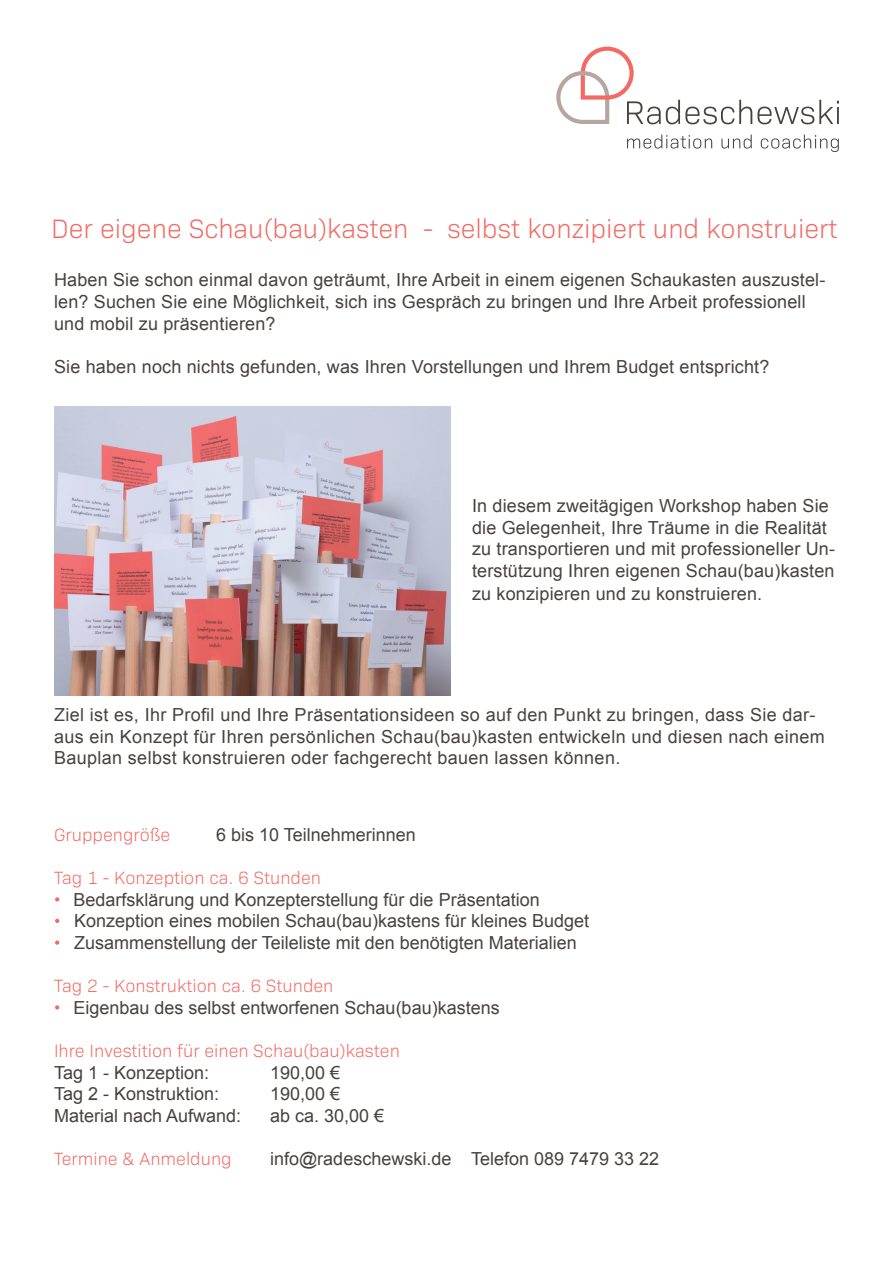
<style>
.page{position:relative;width:893px;height:1263px;background:#fff}
.page>*{position:absolute;margin:0;border:0;box-sizing:border-box;transform-origin:0 0}
.t1{font:300 27px "Bio Sans";color:#f26a63}
.t2{font:18px/21.6px "Arial";letter-spacing:.01em;color:#47423e}
.t3{font:300 18px "Bio Sans";color:#f26a63}
</style>
<div class="page">
<svg style="left:627px;top:135px;width:212px;height:17px"></svg>
<svg style="left:556px;top:47px;width:283px;height:77px"></svg>
<img style="left:54px;top:406px;width:396px;height:289px">
<svg style="left:55px;top:897px;width:4px;height:4px"></svg>
<svg style="left:55px;top:919px;width:4px;height:4px"></svg>
<svg style="left:55px;top:940px;width:4px;height:5px"></svg>
<svg style="left:55px;top:1005px;width:4px;height:4px"></svg>
<h1 class="t1" style="left:51px;top:210px;width:788px">Der eigene Schau(bau)kasten - selbst konzipiert und konstruiert</h1>
<p class="t2" style="left:54px;top:269px;width:773px">Haben Sie schon einmal davon geträumt, Ihre Arbeit in einem eigenen Schaukasten auszustel&shy;len? Suchen Sie eine Möglichkeit, sich ins Gespräch zu bringen und Ihre Arbeit professionell und mobil zu präsentieren?</p>
<p class="t2" style="left:54px;top:356px;width:717px">Sie haben noch nichts gefunden, was Ihren Vorstellungen und Ihrem Budget entspricht?</p>
<p class="t2" style="left:472px;top:495px;width:365px">In diesem zweitägigen Workshop haben Sie die Gelegenheit, Ihre Träume in die Realität zu transportieren und mit professioneller Un&shy;terstützung Ihren eigenen Schau(bau)kasten</p>
<p class="t2" style="left:472px;top:583px;width:292px">zu konzipieren und zu konstruieren.</p>
<p class="t2" style="left:54px;top:704px;width:772px">Ziel ist es, Ihr Profil und Ihre Präsentationsideen so auf den Punkt zu bringen, dass Sie dar&shy;aus ein Konzept für Ihren persönlichen Schau(bau)kasten entwickeln und diesen nach einem<br>Bauplan selbst konstruieren oder fachgerecht bauen lassen können.</p>
<p class="t3" style="left:54px;top:822px;width:118px">Gruppengröße</p>
<p class="t2" style="left:216px;top:824px;width:201px">6 bis 10 Teilnehmerinnen</p>
<p class="t3" style="left:54px;top:865px;width:269px">Tag 1 - Konzeption ca. 6 Stunden</p>
<p class="t2" style="left:73px;top:889px;width:517px">Bedarfsklärung und Konzepterstellung für die Präsentation<br>Konzeption eines mobilen Schau(bau)kastens für kleines Budget<br>Zusammenstellung der Teileliste mit den benötigten Materialien</p>
<p class="t3" style="left:54px;top:973px;width:281px">Tag 2 - Konstruktion ca. 6 Stunden</p>
<p class="t2" style="left:73px;top:997px;width:428px">Eigenbau des selbst entworfenen Schau(bau)kastens</p>
<p class="t3" style="left:54px;top:1038px;width:347px">Ihre Investition für einen Schau(bau)kasten</p>
<p class="t2" style="left:54px;top:1061px;width:157px">Tag 1 - Konzeption:</p>
<p class="t2" style="left:270px;top:1061px;width:72px">190,00 €</p>
<p class="t2" style="left:54px;top:1083px;width:167px">Tag 2 - Konstruktion:</p>
<p class="t2" style="left:270px;top:1083px;width:72px">190,00 €</p>
<p class="t2" style="left:54px;top:1105px;width:189px">Material nach Aufwand:</p>
<p class="t2" style="left:270px;top:1105px;width:116px">ab ca. 30,00 €</p>
<p class="t3" style="left:54px;top:1146px;width:179px">Termine &amp; Anmeldung</p>
<p class="t2" style="left:270px;top:1148px;width:391px">info@radeschewski.de Telefon 089 7479 33 22</p>
</div>
